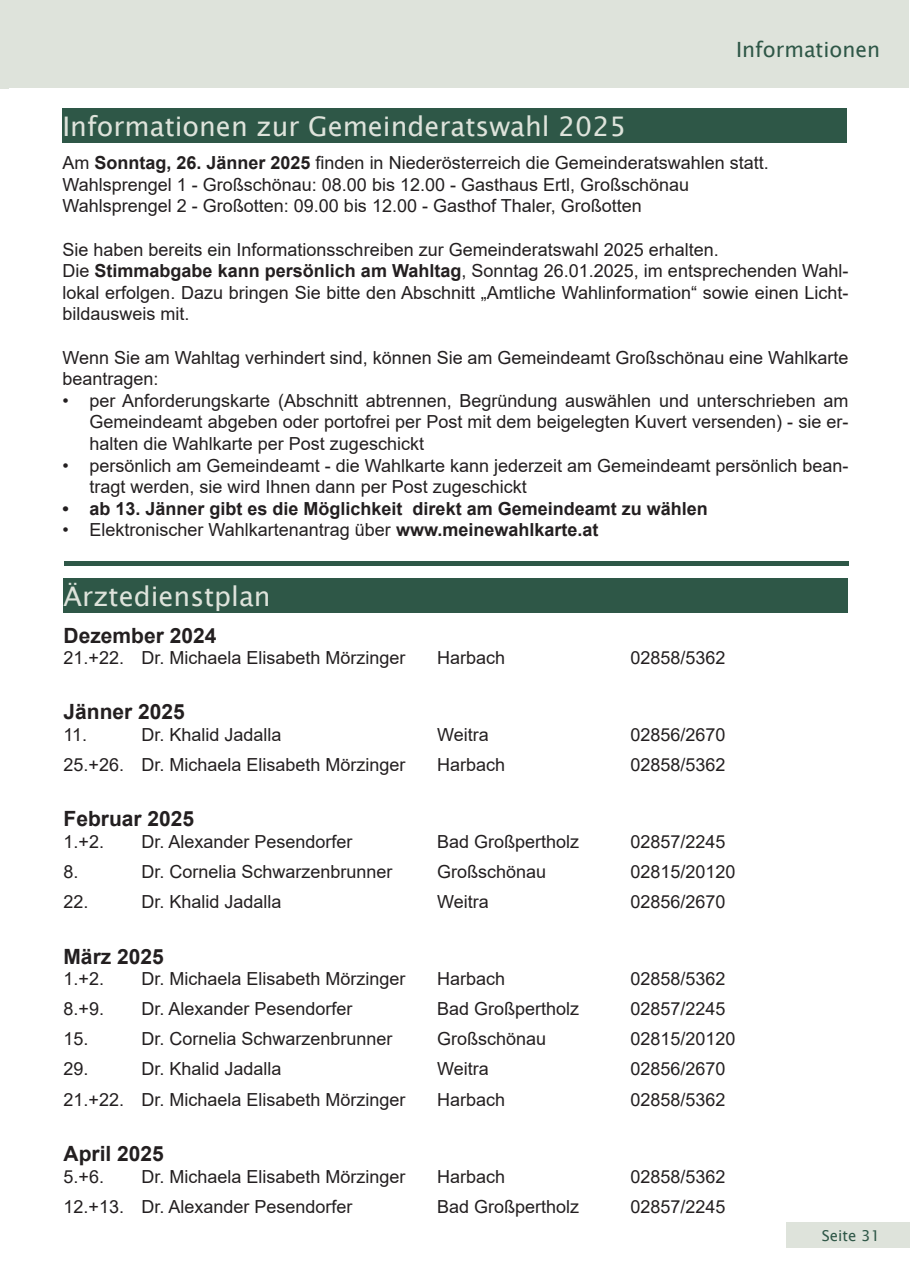
<style>
.page{position:relative;width:910px;height:1280px;background:#fff}
.page>*{position:absolute;margin:0;border:0;box-sizing:border-box;transform-origin:0 0}
.t1{font:27px "Lucida Sans Unicode";color:#dee3db}
.t2{font:700 21px "Arial";color:#231f20}
.t3{font:21px "Lucida Sans Unicode";color:#2e5747}
.t4{font:18px/21.6px "Arial";color:#231f20}
.t5{font:700 18px "Arial";color:#231f20}
.t6{font:15px "Lucida Sans Unicode";color:#2e5747}
.s1{font-weight:700}
</style>
<div class="page">
<div style="left:786px;top:1222px;width:124px;height:26px;background:#dee3db"></div>
<div style="left:0;top:1px;width:9px;height:88px;background:#dee3db"></div>
<div style="left:9px;top:1px;width:900px;height:87px;background:#dee3db"></div>
<div style="left:63px;top:578px;width:785px;height:34px;background:#2e5747"></div>
<div style="left:64px;top:561px;width:784px;height:5px;background:#2e5747"></div>
<div style="left:63px;top:108px;width:784px;height:34px;background:#2e5747"></div>
<h1 class="t1" style="left:63px;top:105px;width:565px">Informationen zur Gemeinderatswahl 2025</h1>
<p class="t3" style="left:736px;top:33px;width:146px">Informationen</p>
<p class="t4" style="left:63px;top:152px;width:708px">Am <span class="s1">Sonntag, 26. Jänner 2025</span> finden in Niederösterreich die Gemeinderatswahlen statt.<br>Wahlsprengel 1 - Großschönau: 08.00 bis 12.00 - Gasthaus Ertl, Großschönau<br>Wahlsprengel 2 - Großotten: 09.00 bis 12.00 - Gasthof Thaler, Großotten</p>
<p class="t4" style="left:63px;top:238px;width:787px">Sie haben bereits ein Informationsschreiben zur Gemeinderatswahl 2025 erhalten.<br>Die <span class="s1">Stimmabgabe kann persönlich am Wahltag</span>, Sonntag 26.01.2025, im entsprechenden Wahl&shy;lokal erfolgen. Dazu bringen Sie bitte den Abschnitt „Amtliche Wahlinformation“ sowie einen Licht&shy;bildausweis mit.</p>
<p class="t4" style="left:63px;top:346px;width:787px">Wenn Sie am Wahltag verhindert sind, können Sie am Gemeindeamt Großschönau eine Wahlkarte beantragen:</p>
<p class="t4" style="left:90px;top:389px;width:760px;text-align:justify;text-indent:-27px">• per Anforderungskarte (Abschnitt abtrennen, Begründung auswählen und unterschrieben am Gemeindeamt abgeben oder portofrei per Post mit dem beigelegten Kuvert versenden) - sie er&shy;halten die Wahlkarte per Post zugeschickt</p>
<p class="t4" style="left:90px;top:454px;width:760px;text-indent:-27px">• persönlich am Gemeindeamt - die Wahlkarte kann jederzeit am Gemeindeamt persönlich bean&shy;tragt werden, sie wird Ihnen dann per Post zugeschickt</p>
<p class="t5" style="left:63px;top:496px;width:647px">• ab 13. Jänner gibt es die Möglichkeit direkt am Gemeindeamt zu wählen</p>
<p class="t4" style="left:63px;top:519px;width:537px">• Elektronischer Wahlkartenantrag über <span class="s1">www.meinewahlkarte.at</span></p>
<h1 class="t1" style="left:63px;top:575px;width:209px">Ärztedienstplan</h1>
<p class="t2" style="left:63px;top:620px;width:154px">Dezember 2024</p>
<p class="t4" style="left:63px;top:647px;width:344px">21.+22. Dr. Michaela Elisabeth Mörzinger</p>
<p class="t4" style="left:437px;top:647px;width:70px">Harbach</p>
<p class="t4" style="left:630px;top:647px;width:97px">02858/5362</p>
<p class="t2" style="left:63px;top:697px;width:123px">Jänner 2025</p>
<p class="t4" style="left:63px;top:724px;width:25px">11.</p>
<p class="t4" style="left:141px;top:724px;width:142px">Dr. Khalid Jadalla</p>
<p class="t4" style="left:437px;top:724px;width:53px">Weitra</p>
<p class="t4" style="left:630px;top:724px;width:97px">02856/2670</p>
<p class="t4" style="left:63px;top:754px;width:344px">25.+26. Dr. Michaela Elisabeth Mörzinger</p>
<p class="t4" style="left:437px;top:754px;width:70px">Harbach</p>
<p class="t4" style="left:630px;top:754px;width:97px">02858/5362</p>
<p class="t2" style="left:63px;top:804px;width:132px">Februar 2025</p>
<p class="t4" style="left:63px;top:831px;width:42px">1.+2.</p>
<p class="t4" style="left:141px;top:831px;width:213px">Dr. Alexander Pesendorfer</p>
<p class="t4" style="left:437px;top:831px;width:144px">Bad Großpertholz</p>
<p class="t4" style="left:630px;top:831px;width:97px">02857/2245</p>
<p class="t4" style="left:63px;top:861px;width:17px">8.</p>
<p class="t4" style="left:141px;top:861px;width:253px">Dr. Cornelia Schwarzenbrunner</p>
<p class="t4" style="left:437px;top:861px;width:111px">Großschönau</p>
<p class="t4" style="left:630px;top:861px;width:107px">02815/20120</p>
<p class="t4" style="left:63px;top:891px;width:27px">22.</p>
<p class="t4" style="left:141px;top:891px;width:142px">Dr. Khalid Jadalla</p>
<p class="t4" style="left:437px;top:891px;width:53px">Weitra</p>
<p class="t4" style="left:630px;top:891px;width:97px">02856/2670</p>
<p class="t2" style="left:63px;top:941px;width:102px">März 2025</p>
<p class="t4" style="left:63px;top:968px;width:42px">1.+2.</p>
<p class="t4" style="left:141px;top:968px;width:266px">Dr. Michaela Elisabeth Mörzinger</p>
<p class="t4" style="left:437px;top:968px;width:70px">Harbach</p>
<p class="t4" style="left:630px;top:968px;width:97px">02858/5362</p>
<p class="t4" style="left:63px;top:998px;width:42px">8.+9.</p>
<p class="t4" style="left:141px;top:998px;width:213px">Dr. Alexander Pesendorfer</p>
<p class="t4" style="left:437px;top:998px;width:144px">Bad Großpertholz</p>
<p class="t4" style="left:630px;top:998px;width:97px">02857/2245</p>
<p class="t4" style="left:63px;top:1028px;width:27px">15.</p>
<p class="t4" style="left:141px;top:1028px;width:253px">Dr. Cornelia Schwarzenbrunner</p>
<p class="t4" style="left:437px;top:1028px;width:111px">Großschönau</p>
<p class="t4" style="left:630px;top:1028px;width:107px">02815/20120</p>
<p class="t4" style="left:63px;top:1058px;width:27px">29.</p>
<p class="t4" style="left:141px;top:1058px;width:142px">Dr. Khalid Jadalla</p>
<p class="t4" style="left:437px;top:1058px;width:53px">Weitra</p>
<p class="t4" style="left:630px;top:1058px;width:97px">02856/2670</p>
<p class="t4" style="left:63px;top:1088px;width:344px">21.+22. Dr. Michaela Elisabeth Mörzinger</p>
<p class="t4" style="left:437px;top:1088px;width:70px">Harbach</p>
<p class="t4" style="left:630px;top:1088px;width:97px">02858/5362</p>
<p class="t2" style="left:63px;top:1139px;width:102px">April 2025</p>
<p class="t4" style="left:63px;top:1165px;width:42px">5.+6.</p>
<p class="t4" style="left:141px;top:1165px;width:266px">Dr. Michaela Elisabeth Mörzinger</p>
<p class="t4" style="left:437px;top:1165px;width:70px">Harbach</p>
<p class="t4" style="left:630px;top:1165px;width:97px">02858/5362</p>
<p class="t4" style="left:63px;top:1195px;width:291px">12.+13. Dr. Alexander Pesendorfer</p>
<p class="t4" style="left:437px;top:1195px;width:144px">Bad Großpertholz</p>
<p class="t4" style="left:630px;top:1195px;width:97px">02857/2245</p>
<p class="t6" style="left:822px;top:1224px;width:60px">Seite 31</p>
</div>
